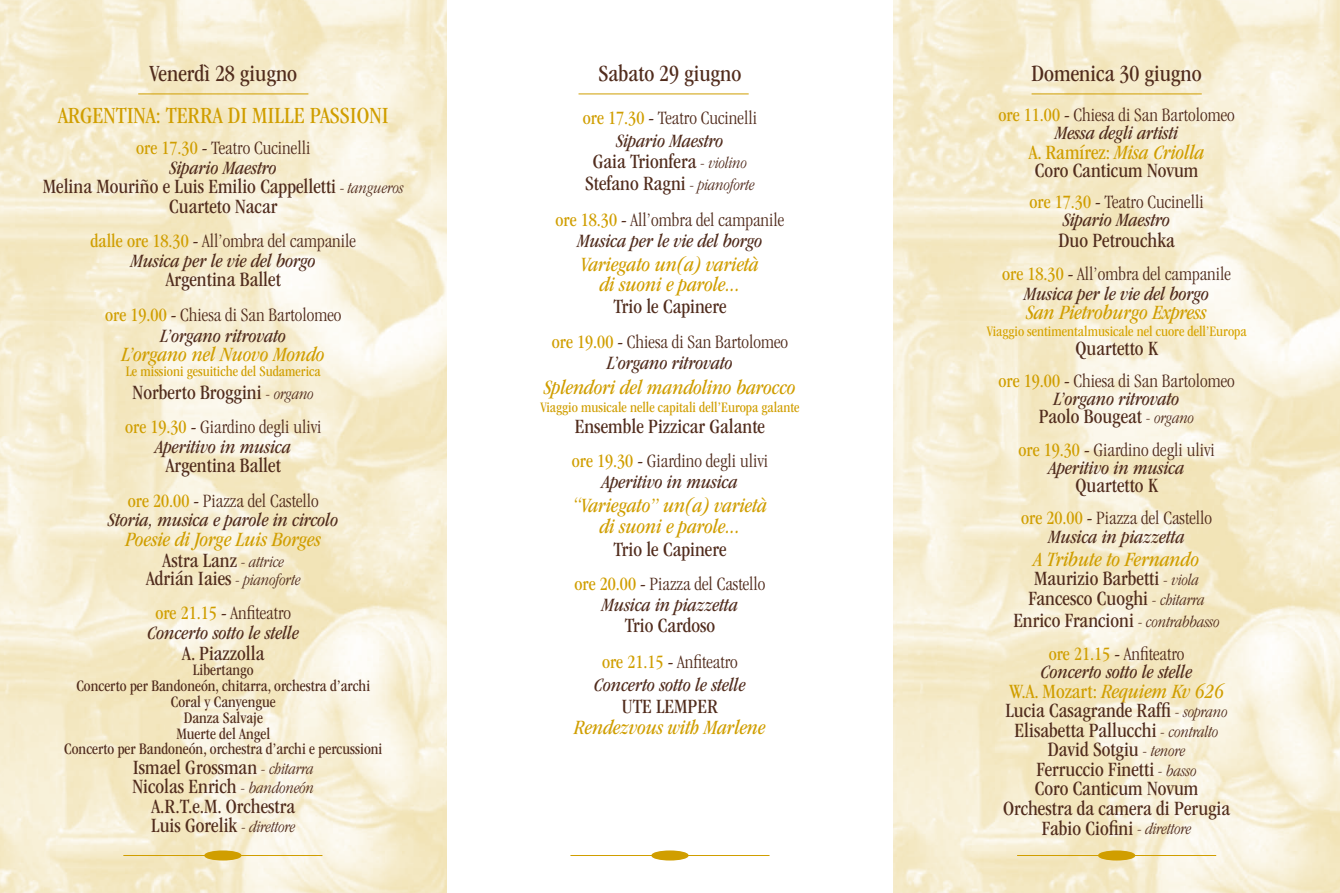
<style>
.page{position:relative;width:1340px;height:893px;background:#fff}
.page>*{position:absolute;margin:0;border:0;box-sizing:border-box;transform-origin:0 0}
.t1{font:condensed 24px "ITC Garamond Std";color:#512c1d}
.t2{font:condensed 24px "ITC Garamond Std";color:#d09e00}
.t3{font:condensed 21px/19.5px "ITC Garamond Std";color:#512c1d;text-align:center}
.t4{font:italic condensed 21px/21px "ITC Garamond Std";color:#d09e00;text-align:center}
.t5{font:300 condensed 19.5px/21px "ITC Garamond Std";color:#512c1d;text-align:center}
.t6{font:italic condensed 19.5px/19.5px "ITC Garamond Std";color:#512c1d;text-align:center}
.t7{font:condensed 16.5px/15.8px "ITC Garamond Std";color:#512c1d;text-align:center}
.t8{font:condensed 15px "ITC Garamond Std";color:#d09e00}
.t9{font:condensed 15px "ITC Garamond Std";color:#d6a300}
.s1{font-weight:400;color:#d09e00}
.s2{font-weight:400}
.s3{font-weight:400;font-style:italic}
.s4{font-weight:300;font-size:16.5px}
.s5{font-weight:300;font-style:italic;font-size:16.5px}
.s6{font-style:normal;color:#d09e00}
.s7{font-style:normal}
.s8{font-weight:300;font-style:normal}
.s9{font-style:normal;color:#512c1d}
.s10{font-weight:300;font-size:16.5px;color:#512c1d}
.s11{color:#d09e00}
.s12{font-style:italic;color:#d09e00}
</style>
<div class="page">
<img style="left:893px;top:0;width:446px;height:893px">
<img style="left:0;top:0;width:446px;height:893px">
<hr style="left:570px;top:855px;width:199px;height:1px;background:#d09e00">
<div style="left:652px;top:851px;width:35px;height:9px;background:#d09e00;border-radius:50%"></div>
<div style="left:651px;top:850px;width:37px;height:10px;border:2px solid #d09e00;border-radius:50%"></div>
<hr style="left:123px;top:855px;width:199px;height:1px;background:#d09e00">
<div style="left:205px;top:851px;width:36px;height:9px;background:#d09e00;border-radius:50%"></div>
<div style="left:204px;top:850px;width:37px;height:10px;border:2px solid #d09e00;border-radius:50%"></div>
<hr style="left:1017px;top:855px;width:199px;height:1px;background:#d09e00">
<div style="left:1098px;top:851px;width:36px;height:9px;background:#d09e00;border-radius:50%"></div>
<div style="left:1098px;top:850px;width:37px;height:10px;border:2px solid #d09e00;border-radius:50%"></div>
<hr style="left:578px;top:94px;width:170px;height:1px;background:#d09e00">
<hr style="left:138px;top:94px;width:170px;height:1px;background:#d09e00">
<hr style="left:1031px;top:94px;width:170px;height:1px;background:#d09e00">
<p class="t1" style="left:149px;top:60px;width:149px">Venerdì 28 giugno</p>
<p class="t2" style="left:58px;top:102px;width:332px">ARGENTINA: TERRA DI MILLE PASSIONI</p>
<p class="t5" style="left:136px;top:138px;width:176px;line-height:19.5px"><span class="s1">ore 17.30</span> <span class="s2">-</span> Teatro Cucinelli<br><span class="s3">Sipario Maestro</span></p>
<p class="t3" style="left:43px;top:177px;width:362px">Melina Mouriño e Luis Emilio Cappelletti <span class="s4">-</span> <span class="s5">tangueros<br></span>Cuarteto Nacar</p>
<p class="t6" style="left:90px;top:231px;width:267px"><span class="s6">dalle ore 18.30</span> <span class="s7">-</span> <span class="s8">All’ombra del campanile<br></span>Musica per le vie del borgo</p>
<p class="t3" style="left:166px;top:270px;width:117px">Argentina Ballet</p>
<p class="t5" style="left:105px;top:304px;width:238px"><span class="s1">ore 19.00</span> <span class="s2">-</span> Chiesa di San Bartolomeo<br><span class="s3">L’organo ritrovato</span></p>
<p class="t4" style="left:122px;top:344px;width:204px">L’organo nel Nuovo Mondo</p>
<p class="t8" style="left:126px;top:363px;width:196px">Le missioni gesuitiche del Sudamerica</p>
<p class="t3" style="left:133px;top:382px;width:183px">Norberto Broggini <span class="s5">- organo</span></p>
<p class="t5" style="left:125px;top:417px;width:198px;line-height:19.5px"><span class="s1">ore 19.30</span> <span class="s2">-</span> Giardino degli ulivi<br><span class="s3">Aperitivo in musica</span></p>
<p class="t3" style="left:166px;top:456px;width:117px">Argentina Ballet</p>
<p class="t6" style="left:108px;top:491px;width:232px"><span class="s6">ore 20.00</span> <span class="s7">-</span> <span class="s8">Piazza del Castello<br></span>Storia, musica e parole in circolo</p>
<p class="t4" style="left:126px;top:529px;width:197px">Poesie di Jorge Luis Borges<br><span class="s9">Astra Lanz</span> <span class="s10">- attrice</span></p>
<p class="t3" style="left:146px;top:568px;width:156px">Adrián Iaies <span class="s5">- pianoforte</span></p>
<p class="t6" style="left:148px;top:603px;width:153px"><span class="s6">ore 21.15</span> <span class="s7">-</span> <span class="s8">Anfiteatro<br></span>Concerto sotto le stelle</p>
<p class="t3" style="left:182px;top:643px;width:84px">A. Piazzolla</p>
<p class="t7" style="left:64px;top:662px;width:320px">Libertango<br>Concerto per Bandoneón, chitarra, orchestra d’archi<br>Coral y Canyengue<br>Danza Salvaje<br>Muerte del Angel<br>Concerto per Bandoneón, orchestra d’archi e percussioni</p>
<p class="t3" style="left:132px;top:757px;width:183px">Ismael Grossman <span class="s5">- chitarra<br></span>Nicolas Enrich <span class="s5">- bandoneón<br></span>A.R.T.e.M. Orchestra<br>Luis Gorelik <span class="s5">- direttore</span></p>
<p class="t1" style="left:598px;top:60px;width:144px">Sabato 29 giugno</p>
<p class="t5" style="left:583px;top:107px;width:176px;line-height:22.5px"><span class="s1">ore 17.30</span> <span class="s2">-</span> Teatro Cucinelli<br><span class="s3">Sipario Maestro</span></p>
<p class="t3" style="left:585px;top:150px;width:171px;line-height:22.5px">Gaia Trionfera <span class="s5">- violino<br></span>Stefano Ragni <span class="s5">- pianoforte</span></p>
<p class="t6" style="left:555px;top:210px;width:230px;line-height:21px"><span class="s6">ore 18.30</span> <span class="s7">-</span> <span class="s8">All’ombra del campanile<br></span>Musica per le vie del borgo</p>
<p class="t4" style="left:581px;top:255px;width:180px;line-height:19.5px">Variegato un(a) varietà di suoni e parole...</p>
<p class="t3" style="left:613px;top:297px;width:115px">Trio le Capinere</p>
<p class="t5" style="left:552px;top:331px;width:238px"><span class="s1">ore 19.00</span> <span class="s2">-</span> Chiesa di San Bartolomeo<br><span class="s3">L’organo ritrovato</span></p>
<p class="t4" style="left:544px;top:377px;width:253px">Splendori del mandolino barocco</p>
<p class="t8" style="left:540px;top:399px;width:261px">Viaggio musicale nelle capitali dell’Europa galante</p>
<p class="t3" style="left:575px;top:417px;width:192px">Ensemble Pizzicar Galante</p>
<p class="t5" style="left:572px;top:451px;width:198px"><span class="s1">ore 19.30</span> <span class="s2">-</span> Giardino degli ulivi<br><span class="s3">Aperitivo in musica</span></p>
<p class="t4" style="left:572px;top:495px;width:196px">“Variegato” un(a) varietà di suoni e parole...</p>
<p class="t3" style="left:613px;top:540px;width:115px">Trio le Capinere</p>
<p class="t5" style="left:574px;top:574px;width:192px"><span class="s1">ore 20.00</span> <span class="s2">-</span> Piazza del Castello<br><span class="s3">Musica in piazzetta</span></p>
<p class="t3" style="left:625px;top:616px;width:92px">Trio Cardoso</p>
<p class="t6" style="left:594px;top:651px;width:153px;line-height:22.5px"><span class="s6">ore 21.15</span> <span class="s7">-</span> <span class="s8">Anfiteatro<br></span>Concerto sotto le stelle</p>
<p class="t3" style="left:622px;top:697px;width:98px">UTE LEMPER</p>
<p class="t4" style="left:574px;top:717px;width:193px">Rendezvous with Marlene</p>
<p class="t1" style="left:1031px;top:60px;width:172px">Domenica 30 giugno</p>
<p class="t5" style="left:998px;top:106px;width:238px;line-height:18px"><span class="s1">ore 11.00</span> <span class="s2">-</span> Chiesa di San Bartolomeo<br><span class="s3">Messa degli artisti</span></p>
<p class="t3" style="left:1028px;top:143px;width:177px;line-height:18px;text-align:left"><span class="s11">A. Ramírez:</span> <span class="s12">Misa Criolla<br></span>Coro Canticum Novum</p>
<p class="t5" style="left:1029px;top:193px;width:176px;line-height:18px"><span class="s1">ore 17.30</span> <span class="s2">-</span> Teatro Cucinelli<br><span class="s3">Sipario Maestro</span></p>
<p class="t3" style="left:1058px;top:231px;width:118px">Duo Petrouchka</p>
<p class="t6" style="left:1002px;top:264px;width:230px"><span class="s6">ore 18.30</span> <span class="s7">-</span> <span class="s8">All’ombra del campanile<br></span>Musica per le vie del borgo</p>
<p class="t4" style="left:1026px;top:302px;width:182px">San Pietroburgo Express</p>
<p class="t9" style="left:986px;top:323px;width:261px">Viaggio sentimentalmusicale nel cuore dell’Europa</p>
<p class="t3" style="left:1075px;top:339px;width:84px">Quartetto K</p>
<p class="t5" style="left:998px;top:372px;width:238px;line-height:18px"><span class="s1">ore 19.00</span> <span class="s2">-</span> Chiesa di San Bartolomeo<br><span class="s3">L’organo ritrovato</span></p>
<p class="t3" style="left:1038px;top:406px;width:157px">Paolo Bougeat <span class="s5">- organo</span></p>
<p class="t5" style="left:1018px;top:441px;width:198px;line-height:18px"><span class="s1">ore 19.30</span> <span class="s2">-</span> Giardino degli ulivi<br><span class="s3">Aperitivo in musica</span></p>
<p class="t3" style="left:1075px;top:475px;width:84px">Quartetto K</p>
<p class="t5" style="left:1021px;top:508px;width:192px;line-height:19.5px"><span class="s1">ore 20.00</span> <span class="s2">-</span> Piazza del Castello<br><span class="s3">Musica in piazzetta</span></p>
<p class="t3" style="left:1028px;top:550px;width:178px;text-align:left"><span class="s12">A Tribute to Fernando<br></span>Maurizio Barbetti <span class="s5">- viola<br></span>Fancesco Cuoghi <span class="s5">- chitarra</span></p>
<p class="t3" style="left:1013px;top:611px;width:208px">Enrico Francioni <span class="s5">- contrabbasso</span></p>
<p class="t6" style="left:1040px;top:645px;width:153px;line-height:18px"><span class="s6">ore 21.15</span> <span class="s7">-</span> <span class="s8">Anfiteatro<br></span>Concerto sotto le stelle</p>
<p class="t3" style="left:1003px;top:682px;width:229px"><span class="s11">W.A. Mozart:</span> <span class="s12">Requiem Kv 626<br></span>Lucia Casagrande Raffi <span class="s5">- soprano<br></span>Elisabetta Pallucchi <span class="s5">- contralto<br></span>David Sotgiu <span class="s5">- tenore<br></span>Ferruccio Finetti <span class="s5">- basso<br></span>Coro Canticum Novum<br>Orchestra da camera di Perugia<br>Fabio Ciofini <span class="s5">- direttore</span></p>
</div>
